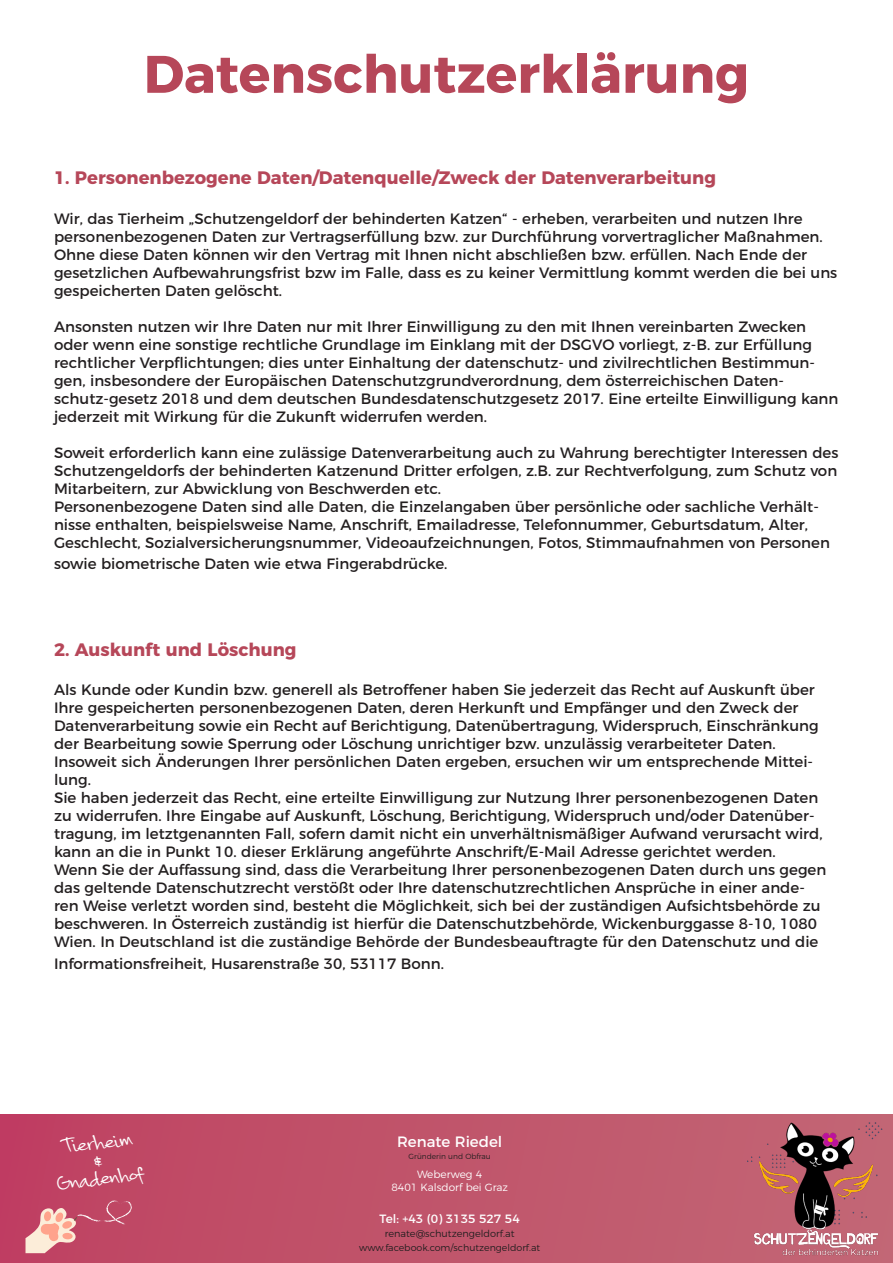
<style>
.page{position:relative;width:893px;height:1263px;background:#fff}
.page>*{position:absolute;margin:0;border:0;box-sizing:border-box;transform-origin:0 0}
.t1{font:700 52.65px "Montserrat";color:#b64759}
.t2{font:700 18px "Montserrat";color:#b64759}
.t3{font:500 18px "Camy B Lack";color:#fff}
.t4{font:15px/18px "Montserrat";color:#231f20}
.t5{font:15px "Montserrat";color:#fff}
.t6{font:12px "Montserrat";color:#fff}
.t7{font:300 10.5px "Montserrat";color:#fff}
.t8{font:300 9.75px "Montserrat";color:#231f20}
.t9{font:300 9.45px "Montserrat";color:#231f20}
.t10{font:300 7.5px "Montserrat";color:#231f20}
</style>
<div class="page">
<div style="left:0;top:1114px;width:893px;height:149px;background:linear-gradient(to right,#bf4161,#c26775)"></div>
<img style="left:747px;top:1123px;width:137px;height:137px">
<svg style="left:26px;top:1200px;width:106px;height:53px;background:#cf6d7e"></svg>
<svg style="left:94px;top:1155px;width:9px;height:12px"></svg>
<p class="t1" style="left:144px;top:31px;width:607px">Datenschutzerklärung</p>
<p class="t2" style="left:54px;top:163px;width:663px">1. Personenbezogene Daten/Datenquelle/Zweck der Datenverarbeitung</p>
<p class="t4" style="left:54px;top:208px;width:785px">Wir, das Tierheim „Schutzengeldorf der behinderten Katzen“ - erheben, verarbeiten und nutzen Ihre personenbezogenen Daten zur Vertragserfüllung bzw. zur Durchführung vorvertraglicher Maßnahmen.<br>Ohne diese Daten können wir den Vertrag mit Ihnen nicht abschließen bzw. erfüllen. Nach Ende der gesetzlichen Aufbewahrungsfrist bzw im Falle, dass es zu keiner Vermittlung kommt werden die bei uns gespeicherten Daten gelöscht.</p>
<p class="t4" style="left:54px;top:316px;width:786px">Ansonsten nutzen wir Ihre Daten nur mit Ihrer Einwilligung zu den mit Ihnen vereinbarten Zwecken oder wenn eine sonstige rechtliche Grundlage im Einklang mit der DSGVO vorliegt, z-B. zur Erfüllung rechtlicher Verpflichtungen; dies unter Einhaltung der datenschutz- und zivilrechtlichen Bestimmun&shy;gen, insbesondere der Europäischen Datenschutzgrundverordnung, dem österreichischen Daten&shy;schutz-gesetz 2018 und dem deutschen Bundesdatenschutzgesetz 2017. Eine erteilte Einwilligung kann jederzeit mit Wirkung für die Zukunft widerrufen werden.</p>
<p class="t4" style="left:54px;top:442px;width:786px;text-align:justify">Soweit erforderlich kann eine zulässige Datenverarbeitung auch zu Wahrung berechtigter Interessen des Schutzengeldorfs der behinderten Katzenund Dritter erfolgen, z.B. zur Rechtverfolgung, zum Schutz von Mitarbeitern, zur Abwicklung von Beschwerden etc.</p>
<p class="t4" style="left:54px;top:496px;width:777px">Personenbezogene Daten sind alle Daten, die Einzelangaben über persönliche oder sachliche Verhält&shy;nisse enthalten, beispielsweise Name, Anschrift, Emailadresse, Telefonnummer, Geburtsdatum, Alter,<br>Geschlecht, Sozialversicherungsnummer, Videoaufzeichnungen, Fotos, Stimmaufnahmen von Personen</p>
<p class="t4" style="left:54px;top:554px;width:395px">sowie biometrische Daten wie etwa Fingerabdrücke.</p>
<p class="t2" style="left:54px;top:634px;width:244px">2. Auskunft und Löschung</p>
<p class="t4" style="left:54px;top:680px;width:766px">Als Kunde oder Kundin bzw. generell als Betroffener haben Sie jederzeit das Recht auf Auskunft über Ihre gespeicherten personenbezogenen Daten, deren Herkunft und Empfänger und den Zweck der Datenverarbeitung sowie ein Recht auf Berichtigung, Datenübertragung, Widerspruch, Einschränkung der Bearbeitung sowie Sperrung oder Löschung unrichtiger bzw. unzulässig verarbeiteter Daten.</p>
<p class="t4" style="left:54px;top:752px;width:761px">Insoweit sich Änderungen Ihrer persönlichen Daten ergeben, ersuchen wir um entsprechende Mittei&shy;lung.</p>
<p class="t4" style="left:54px;top:788px;width:770px">Sie haben jederzeit das Recht, eine erteilte Einwilligung zur Nutzung Ihrer personenbezogenen Daten zu widerrufen. Ihre Eingabe auf Auskunft, Löschung, Berichtigung, Widerspruch und/oder Datenüber&shy;tragung, im letztgenannten Fall, sofern damit nicht ein unverhältnismäßiger Aufwand verursacht wird, kann an die in Punkt 10. dieser Erklärung angeführte Anschrift/E-Mail Adresse gerichtet werden.</p>
<p class="t4" style="left:54px;top:860px;width:774px">Wenn Sie der Auffassung sind, dass die Verarbeitung Ihrer personenbezogenen Daten durch uns gegen das geltende Datenschutzrecht verstößt oder Ihre datenschutzrechtlichen Ansprüche in einer ande&shy;ren Weise verletzt worden sind, besteht die Möglichkeit, sich bei der zuständigen Aufsichtsbehörde zu beschweren. In Österreich zuständig ist hierfür die Datenschutzbehörde, Wickenburggasse 8-10, 1080<br>Wien. In Deutschland ist die zuständige Behörde der Bundesbeauftragte für den Datenschutz und die</p>
<p class="t4" style="left:54px;top:953px;width:391px">Informationsfreiheit, Husarenstraße 30, 53117 Bonn.</p>
<p class="t3" style="left:60px;top:1136px;width:72px;rotate:-6deg">Tierheim</p>
<p class="t3" style="left:56px;top:1173px;width:89px;rotate:-6deg">Gnadenhof</p>
<p class="t5" style="left:397px;top:1129px;width:107px">Renate Riedel</p>
<p class="t10" style="left:409px;top:1150px;width:84px">Gründerin und Obfrau</p>
<p class="t7" style="left:417px;top:1166px;width:67px">Weberweg 4</p>
<p class="t7" style="left:391px;top:1179px;width:118px">8401 Kalsdorf bei Graz</p>
<p class="t6" style="left:380px;top:1209px;width:142px">Tel: +43 (0) 3135 527 54</p>
<p class="t8" style="left:385px;top:1226px;width:131px">renate@schutzengeldorf.at</p>
<p class="t9" style="left:359px;top:1240px;width:182px">www.facebook.com/schutzengeldorf.at</p>
</div>
